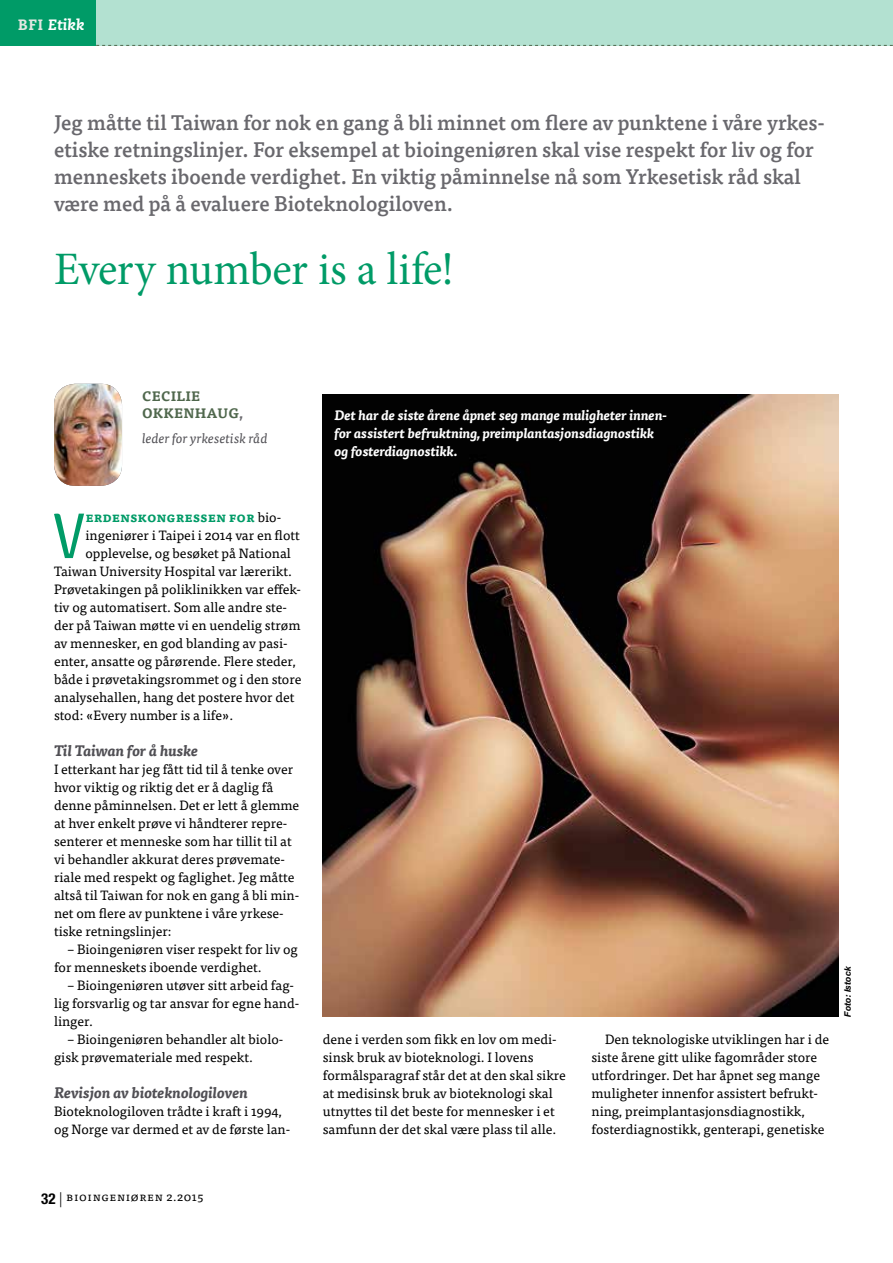
<style>
.page{position:relative;width:893px;height:1263px;background:#fff}
.page>*{position:absolute;margin:0;border:0;box-sizing:border-box;transform-origin:0 0}
.t1{font:300 70.95px "Urbana";color:#009b67}
.t2{font:46.5px "Minion Pro";letter-spacing:-.015em;color:#009b67}
.t3{font:500 21px/27px "Tisa Pro";color:#69686d}
.t4{font:italic 700 15px "Tisa Pro";color:#504f54}
.t5{font:italic 800 15px "Caecilia LT Std";letter-spacing:-.005em;color:#fff}
.t6{font:13.5px/18px "Tisa Pro";color:#000}
.t7{font:italic 700 13.5px/18px "Tisa Pro";color:#fff}
.t8{font:700 13.5px "Tisa Pro";color:#009b67}
.t9{font:italic 13.5px "Tisa Pro";color:#504f54}
.t10{font:700 13.5px/16.5px "Tisa Pro";letter-spacing:.01em;color:#4f674c}
.t11{font:12px "Tisa Pro";letter-spacing:.05em;color:#000}
.t12{font:italic 700 9px "Helvetica Neue LT Pro";letter-spacing:-.01em;color:#000}
.s1{font-style:normal;color:#e2e7e1}
.s2{color:#69686d}
.s3{font-weight:400;color:#000}
.s4{font-family:"Helvetica Neue LT Pro";font-weight:700;font-stretch:condensed;font-size:15px}
.s5{font-family:"Helvetica Neue LT Pro";font-weight:300;font-size:15px}
</style>
<div class="page">
<img style="left:54px;top:384px;width:68px;height:102px">
<div style="left:90px;top:0;width:803px;height:45px;background:#b3e1d1"></div>
<svg style="left:90px;top:45px;width:803px;height:1px"></svg>
<div style="left:0;top:0;width:96px;height:45px;background:#009b67"></div>
<img style="left:323px;top:394px;width:516px;height:623px">
<p class="t5" style="left:18px;top:15px;width:68px"><span class="s1">BFI</span> Etikk</p>
<p class="t3" style="left:54px;top:108px;width:773px">Jeg måtte til Taiwan for nok en gang å bli minnet om flere av punktene i våre yrkes&shy;etiske retningslinjer. For eksempel at bioingeniøren skal vise respekt for liv og for menneskets iboende verdighet. En viktig påminnelse nå som Yrkesetisk råd skal være med på å evaluere Bioteknologiloven.</p>
<h2 class="t2" style="left:54px;top:238px;width:402px">Every number is a life!</h2>
<p class="t10" style="left:142px;top:387px;width:102px">CECILIE<br>OKKENHAUG<span class="s2">,</span></p>
<p class="t9" style="left:142px;top:428px;width:127px">leder for yrkesetisk råd</p>
<h1 class="t1" style="left:53px;top:499px;width:34px">V</h1>
<p class="t8" style="left:85px;top:506px;width:197px">erdenskongressen for <span class="s3">bio-</span></p>
<p class="t6" style="left:85px;top:525px;width:216px">ingeniører i Taipei i 2014 var en flott</p>
<p class="t6" style="left:85px;top:543px;width:207px">opplevelse, og besøket på National</p>
<p class="t6" style="left:54px;top:561px;width:240px">Taiwan University Hospital var lærerikt.</p>
<p class="t6" style="left:54px;top:579px;width:248px">Prøvetakingen på poliklinikken var effek-</p>
<p class="t6" style="left:54px;top:597px;width:234px">tiv og automatisert. Som alle andre ste-</p>
<p class="t6" style="left:54px;top:615px;width:248px">der på Taiwan møtte vi en uendelig strøm</p>
<p class="t6" style="left:54px;top:633px;width:235px">av mennesker, en god blanding av pasi-</p>
<p class="t6" style="left:54px;top:651px;width:243px">enter, ansatte og pårørende. Flere steder,</p>
<p class="t6" style="left:54px;top:669px;width:249px">både i prøvetakingsrommet og i den store</p>
<p class="t6" style="left:54px;top:687px;width:242px">analysehallen, hang det postere hvor det</p>
<p class="t6" style="left:54px;top:705px;width:181px">stod: «Every number is a life».</p>
<p class="t4" style="left:54px;top:739px;width:146px">Til Taiwan for å huske</p>
<p class="t6" style="left:54px;top:759px;width:247px">I etterkant har jeg fått tid til å tenke over hvor viktig og riktig det er å daglig få denne påminnelsen. Det er lett å glemme at hver enkelt prøve vi håndterer repre&shy;senterer et menneske som har tillit til at vi behandler akkurat deres prøvemate&shy;riale med respekt og faglighet. Jeg måtte altså til Taiwan for nok en gang å bli min&shy;net om flere av punktene i våre yrkese&shy;tiske retningslinjer:</p>
<p class="t6" style="left:54px;top:939px;width:245px;text-indent:14px">– Bioingeniøren viser respekt for liv og for menneskets iboende verdighet.</p>
<p class="t6" style="left:54px;top:975px;width:247px;text-indent:14px">– Bioingeniøren utøver sitt arbeid fag&shy;lig forsvarlig og tar ansvar for egne hand&shy;linger.</p>
<p class="t6" style="left:54px;top:1029px;width:231px;text-indent:14px">– Bioingeniøren behandler alt biolo&shy;gisk prøvemateriale med respekt.</p>
<p class="t4" style="left:54px;top:1081px;width:195px">Revisjon av bioteknologiloven</p>
<p class="t6" style="left:54px;top:1101px;width:238px">Bioteknologiloven trådte i kraft i 1994, og Norge var dermed et av de første lan-</p>
<p class="t11" style="left:41px;top:1188px;width:164px"><span class="s4">32</span> <span class="s5">|</span> Bioingeniøren 2.2015</p>
<p class="t7" style="left:334px;top:406px;width:334px">Det har de siste årene åpnet seg mange muligheter innen&shy;for assistert befruktning, preimplantasjonsdiagnostikk og fosterdiagnostikk.</p>
<p class="t6" style="left:323px;top:1029px;width:245px">dene i verden som fikk en lov om medi&shy;sinsk bruk av bioteknologi. I lovens formålsparagraf står det at den skal sikre at medisinsk bruk av bioteknologi skal utnyttes til det beste for mennesker i et samfunn der det skal være plass til alle.</p>
<p class="t6" style="left:591px;top:1029px;width:239px;text-indent:14px">Den teknologiske utviklingen har i de siste årene gitt ulike fagområder store utfordringer. Det har åpnet seg mange muligheter innenfor assistert befrukt&shy;ning, preimplantasjonsdiagnostikk, fosterdiagnostikk, genterapi, genetiske</p>
<p class="t12" style="left:842px;top:1017px;width:52px;rotate:-90deg">Foto: Istock</p>
</div>
